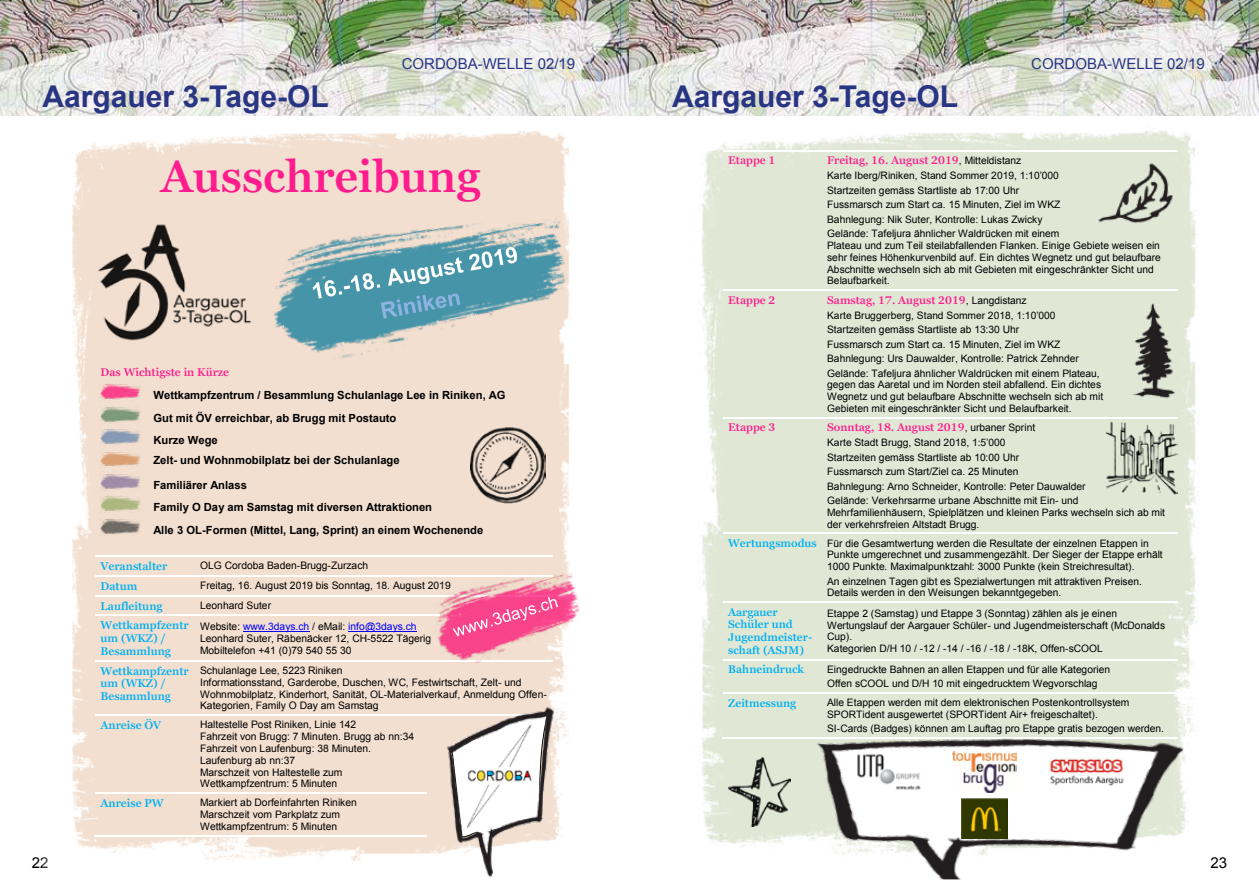
<style>
.page{position:relative;width:1259px;height:893px;background:#fff}
.page>*{position:absolute;margin:0;border:0;box-sizing:border-box;transform-origin:0 0}
.t1{font:600 44.85px "Georgia Pro";color:#ff1d8e}
.t2{font:700 30px "Arial";color:#283583}
.t3{font:15px "Arial";color:#283583}
.t4{font:15px "Arial";color:#000}
.t5{font:700 11.25px/22.5px "Arial";color:#000}
.t6{font:600 11.25px/12.8px "Georgia Pro";color:#00b0f0}
.t7{font:600 11.25px "Georgia Pro";color:#ff1d8e}
.t8{font:600 11.1px "Georgia Pro";color:#ff1d8e}
.t9{font:600 11.1px/12.8px "Georgia Pro";color:#00b0f0}
.t10{font:10.35px/11.9px "Arial";color:#000}
.t11{font:10.2px/14.5px "Arial";color:#000}
.s1{color:#00f}
.s2{font-family:"Arial";font-weight:400;font-size:10.2px;color:#000}
.s3{font-family:"Georgia Pro";font-weight:600;font-size:11.1px;color:#00b0f0}
</style>
<div class="page">
<img style="left:0;top:0;width:1259px;height:116px">
<img style="left:701px;top:130px;width:498px;height:717px">
<hr style="left:723px;top:150px;width:99px;height:1px;background:#fff">
<hr style="left:823px;top:150px;width:354px;height:1px;background:#fff">
<hr style="left:723px;top:289px;width:99px;height:2px;background:#fff">
<hr style="left:823px;top:289px;width:354px;height:2px;background:#fff">
<hr style="left:723px;top:417px;width:99px;height:1px;background:#fff">
<hr style="left:823px;top:417px;width:354px;height:1px;background:#fff">
<hr style="left:723px;top:533px;width:99px;height:1px;background:#fff">
<hr style="left:823px;top:533px;width:354px;height:1px;background:#fff">
<hr style="left:723px;top:601px;width:99px;height:2px;background:#fff">
<hr style="left:823px;top:601px;width:354px;height:2px;background:#fff">
<hr style="left:723px;top:659px;width:99px;height:1px;background:#fff">
<hr style="left:823px;top:659px;width:354px;height:1px;background:#fff">
<hr style="left:723px;top:692px;width:99px;height:1px;background:#fff">
<hr style="left:823px;top:692px;width:354px;height:1px;background:#fff">
<hr style="left:722px;top:737px;width:100px;height:2px;background:#fff">
<img style="left:1128px;top:300px;width:49px;height:107px">
<img style="left:1094px;top:159px;width:83px;height:71px">
<img style="left:1105px;top:422px;width:72px;height:72px">
<img style="left:790px;top:701px;width:403px;height:178px">
<img style="left:833px;top:748px;width:314px;height:99px">
<img style="left:854px;top:751px;width:69px;height:42px">
<img style="left:952px;top:751px;width:64px;height:41px">
<img style="left:1042px;top:751px;width:88px;height:42px">
<img style="left:961px;top:799px;width:46px;height:40px">
<img style="left:728px;top:758px;width:62px;height:69px">
<img style="left:72px;top:130px;width:497px;height:731px">
<hr style="left:95px;top:556px;width:100px;height:1px;background:#fff">
<hr style="left:196px;top:556px;width:357px;height:1px;background:#fff">
<hr style="left:95px;top:575px;width:100px;height:2px;background:#fff">
<hr style="left:196px;top:575px;width:357px;height:2px;background:#fff">
<hr style="left:95px;top:595px;width:100px;height:1px;background:#fff">
<hr style="left:196px;top:595px;width:244px;height:1px;background:#fff">
<hr style="left:243px;top:631px;width:66px;height:1px;background:#00f">
<hr style="left:348px;top:631px;width:68px;height:1px;background:#00f">
<hr style="left:95px;top:615px;width:100px;height:1px;background:#fff">
<hr style="left:196px;top:615px;width:244px;height:1px;background:#fff">
<hr style="left:95px;top:660px;width:100px;height:1px;background:#fff">
<hr style="left:196px;top:660px;width:244px;height:1px;background:#fff">
<hr style="left:95px;top:714px;width:100px;height:2px;background:#fff">
<hr style="left:196px;top:714px;width:231px;height:2px;background:#fff">
<hr style="left:429px;top:714px;width:124px;height:2px;background:#fff">
<hr style="left:95px;top:792px;width:100px;height:2px;background:#fff">
<hr style="left:196px;top:792px;width:231px;height:2px;background:#fff">
<hr style="left:95px;top:835px;width:100px;height:1px;background:#fff">
<hr style="left:196px;top:835px;width:231px;height:1px;background:#fff">
<img style="left:101px;top:384px;width:40px;height:17px">
<img style="left:101px;top:406px;width:40px;height:17px">
<img style="left:101px;top:429px;width:40px;height:16px">
<img style="left:101px;top:451px;width:40px;height:17px">
<img style="left:101px;top:473px;width:40px;height:17px">
<img style="left:101px;top:496px;width:40px;height:17px">
<img style="left:101px;top:518px;width:40px;height:17px">
<img style="left:96px;top:219px;width:162px;height:126px">
<img style="left:258px;top:193px;width:313px;height:183px">
<img style="left:292px;top:233px;width:251px;height:109px">
<svg style="left:313px;top:247px;width:204px;height:72px;background:#67a4b4"></svg>
<img style="left:470px;top:424px;width:76px;height:83px">
<img style="left:444px;top:704px;width:111px;height:174px">
<img style="left:465px;top:723px;width:68px;height:106px">
<img style="left:425px;top:556px;width:155px;height:119px">
<img style="left:444px;top:587px;width:131px;height:57px">
<svg style="left:452px;top:597px;width:106px;height:39px;background:#f76099"></svg>
<h2 class="t2" style="left:43px;top:76px;width:288px">Aargauer 3-Tage-OL</h2>
<h3 class="t3" style="left:402px;top:54px;width:175px">CORDOBA-WELLE 02/19</h3>
<h3 class="t3" style="left:1031px;top:54px;width:175px">CORDOBA-WELLE 02/19</h3>
<h2 class="t2" style="left:672px;top:76px;width:288px">Aargauer 3-Tage-OL</h2>
<h1 class="t1" style="left:161px;top:151px;width:322px">Ausschreibung</h1>
<p class="t7" style="left:101px;top:365px;width:130px">Das Wichtigste in Kürze</p>
<p class="t5" style="left:153px;top:384px;width:353px">Wettkampfzentrum / Besammlung Schulanlage Lee in Riniken, AG<br>Gut mit ÖV erreichbar, ab Brugg mit Postauto<br>Kurze Wege</p>
<p class="t5" style="left:153px;top:449px;width:248px;line-height:24.5px">Zelt- und Wohnmobilplatz bei der Schulanlage<br>Familiärer Anlass</p>
<p class="t5" style="left:153px;top:496px;width:331px">Family O Day am Samstag mit diversen Attraktionen<br>Alle 3 OL-Formen (Mittel, Lang, Sprint) an einem Wochenende</p>
<p class="t6" style="left:101px;top:560px;width:68px">Veranstalter</p>
<p class="t10" style="left:200px;top:560px;width:170px">OLG Cordoba Baden-Brugg-Zurzach</p>
<p class="t6" style="left:101px;top:580px;width:38px">Datum</p>
<p class="t10" style="left:200px;top:580px;width:252px">Freitag, 16. August 2019 bis Sonntag, 18. August 2019</p>
<p class="t6" style="left:101px;top:600px;width:64px">Laufleitung</p>
<p class="t10" style="left:200px;top:600px;width:72px">Leonhard Suter</p>
<p class="t6" style="left:101px;top:619px;width:90px">Wettkampfzentr um (WKZ) /<br>Besammlung</p>
<p class="t10" style="left:200px;top:621px;width:233px">Website: <span class="s1">www.3days.ch</span> / eMail: <span class="s1">info@3days.ch<br></span>Leonhard Suter, Räbenäcker 12, CH-5522 Tägerig<br>Mobiltelefon +41 (0)79 540 55 30</p>
<p class="t6" style="left:101px;top:665px;width:90px">Wettkampfzentr um (WKZ) /<br>Besammlung</p>
<p class="t10" style="left:200px;top:664px;width:348px">Schulanlage Lee, 5223 Riniken<br>Informationsstand, Garderobe, Duschen, WC, Festwirtschaft, Zelt- und Wohnmobilplatz, Kinderhort, Sanität, OL-Materialverkauf, Anmeldung Offen-Kategorien, Family O Day am Samstag</p>
<p class="t6" style="left:101px;top:719px;width:62px">Anreise ÖV</p>
<p class="t10" style="left:200px;top:719px;width:216px">Haltestelle Post Riniken, Linie 142<br>Fahrzeit von Brugg: 7 Minuten. Brugg ab nn:34<br>Fahrzeit von Laufenburg: 38 Minuten.<br>Laufenburg ab nn:37<br>Marschzeit von Haltestelle zum Wettkampfzentrum: 5 Minuten</p>
<p class="t6" style="left:101px;top:797px;width:64px">Anreise PW</p>
<p class="t10" style="left:200px;top:797px;width:158px">Markiert ab Dorfeinfahrten Riniken<br>Marschzeit vom Parkplatz zum<br>Wettkampfzentrum: 5 Minuten</p>
<p class="t8" style="left:728px;top:154px;width:49px">Etappe 1</p>
<p class="t8" style="left:827px;top:154px;width:196px">Freitag, 16. August 2019<span class="s2">, Mitteldistanz</span></p>
<p class="t11" style="left:827px;top:168px;width:235px">Karte Iberg/Riniken, Stand Sommer 2019, 1:10’000<br>Startzeiten gemäss Startliste ab 17:00 Uhr Fussmarsch zum Start ca. 15 Minuten, Ziel im WKZ Bahnlegung: Nik Suter, Kontrolle: Lukas Zwicky Gelände: Tafeljura ähnlicher Waldrücken mit einem</p>
<p class="t11" style="left:827px;top:240px;width:335px;line-height:11.7px">Plateau und zum Teil steilabfallenden Flanken. Einige Gebiete weisen ein sehr feines Höhenkurvenbild auf. Ein dichtes Wegnetz und gut belaufbare Abschnitte wechseln sich ab mit Gebieten mit eingeschränkter Sicht und Belaufbarkeit.</p>
<p class="t8" style="left:728px;top:294px;width:49px">Etappe 2</p>
<p class="t8" style="left:827px;top:294px;width:201px">Samstag, 17. August 2019<span class="s2">, Langdistanz</span></p>
<p class="t11" style="left:827px;top:308px;width:274px">Karte Bruggerberg, Stand Sommer 2018, 1:10’000<br>Startzeiten gemäss Startliste ab 13:30 Uhr<br>Fussmarsch zum Start ca. 15 Minuten, Ziel im WKZ Bahnlegung: Urs Dauwalder, Kontrolle: Patrick Zehnder Gelände: Tafeljura ähnlicher Waldrücken mit einem Plateau,</p>
<p class="t11" style="left:827px;top:379px;width:278px;line-height:11.7px">gegen das Aaretal und im Norden steil abfallend. Ein dichtes<br>Wegnetz und gut belaufbare Abschnitte wechseln sich ab mit<br>Gebieten mit eingeschränkter Sicht und Belaufbarkeit.</p>
<p class="t8" style="left:728px;top:421px;width:49px">Etappe 3</p>
<p class="t8" style="left:827px;top:421px;width:209px">Sonntag, 18. August 2019<span class="s2">, urbaner Sprint</span></p>
<p class="t11" style="left:827px;top:435px;width:260px">Karte Stadt Brugg, Stand 2018, 1:5’000<br>Startzeiten gemäss Startliste ab 10:00 Uhr<br>Fussmarsch zum Start/Ziel ca. 25 Minuten<br>Bahnlegung: Arno Schneider, Kontrolle: Peter Dauwalder Gelände: Verkehrsarme urbane Abschnitte mit Ein- und</p>
<p class="t11" style="left:827px;top:507px;width:339px;line-height:11.7px">Mehrfamilienhäusern, Spielplätzen und kleinen Parks wechseln sich ab mit der verkehrsfreien Altstadt Brugg.</p>
<p class="t11" style="left:827px;top:537px;width:337px;line-height:11.7px;text-indent:-99px"><span class="s3">Wertungsmodus</span> Für die Gesamtwertung werden die Resultate der einzelnen Etappen in<br>Punkte umgerechnet und zusammengezählt. Der Sieger der Etappe erhält<br>1000 Punkte. Maximalpunktzahl: 3000 Punkte (kein Streichresultat).</p>
<p class="t11" style="left:827px;top:575px;width:316px;line-height:11.9px">An einzelnen Tagen gibt es Spezialwertungen mit attraktiven Preisen.<br>Details werden in den Weisungen bekanntgegeben.</p>
<p class="t9" style="left:728px;top:606px;width:85px">Aargauer<br>Schüler und<br>Jugendmeister&shy;schaft (ASJM)</p>
<p class="t11" style="left:827px;top:607px;width:339px;line-height:11.7px">Etappe 2 (Samstag) und Etappe 3 (Sonntag) zählen als je einen Wertungslauf der Aargauer Schüler- und Jugendmeisterschaft (McDonalds Cup).<br>Kategorien D/H 10 / -12 / -14 / -16 / -18 / -18K, Offen-sCOOL</p>
<p class="t9" style="left:728px;top:664px;width:77px">Bahneindruck</p>
<p class="t11" style="left:827px;top:662px;width:284px">Eingedruckte Bahnen an allen Etappen und für alle Kategorien<br>Offen sCOOL und D/H 10 mit eingedrucktem Wegvorschlag</p>
<p class="t9" style="left:728px;top:697px;width:69px">Zeitmessung</p>
<p class="t11" style="left:827px;top:697px;width:304px;line-height:11.7px">Alle Etappen werden mit dem elektronischen Postenkontrollsystem<br>SPORTident ausgewertet (SPORTident Air+ freigeschaltet).</p>
<p class="t11" style="left:827px;top:721px;width:338px">SI-Cards (Badges) können am Lauftag pro Etappe gratis bezogen werden.</p>
<h3 class="t4" style="left:32px;top:853px;width:18px">22</h3>
<h3 class="t4" style="left:1210px;top:853px;width:18px">23</h3>
</div>
